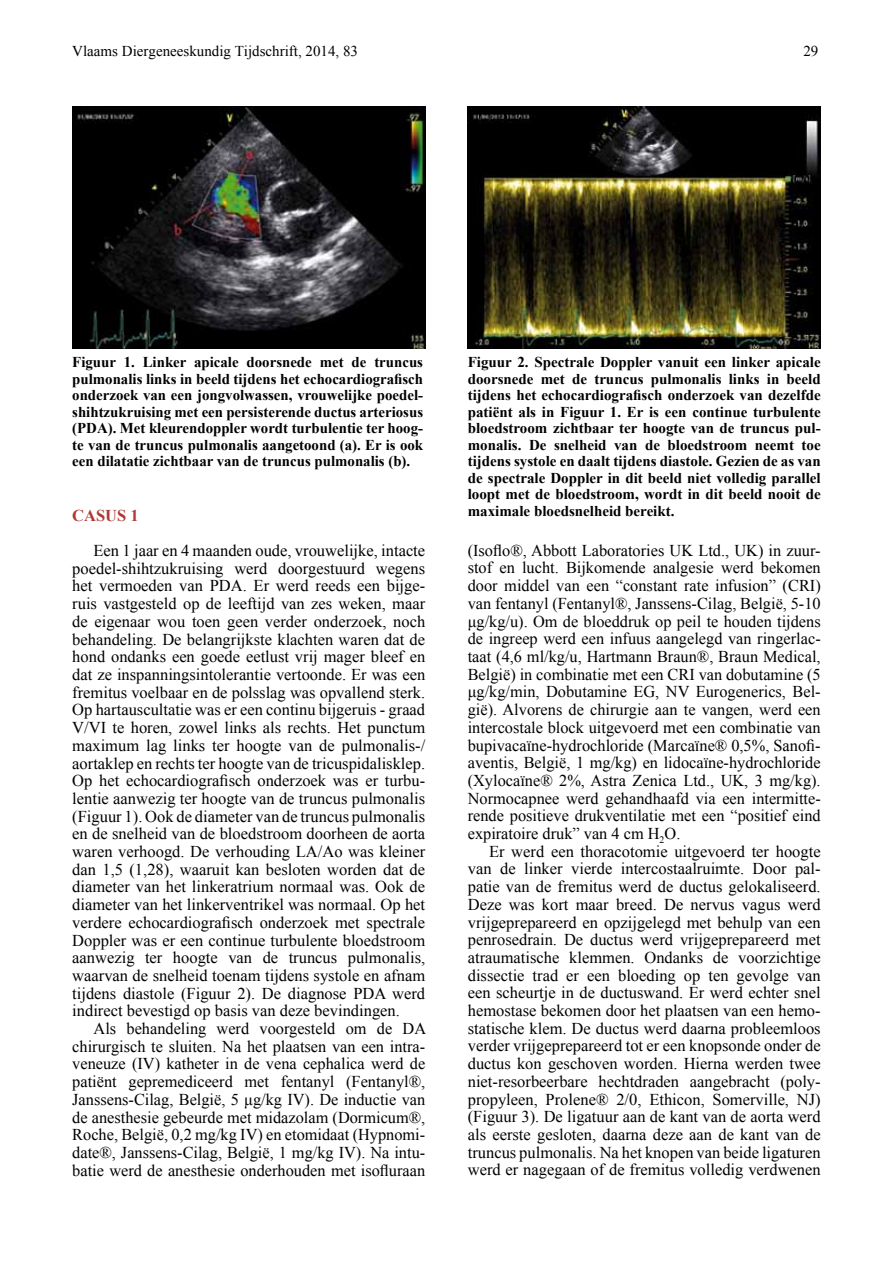
<style>
.page{position:relative;width:893px;height:1263px;background:#fff}
.page>*{position:absolute;margin:0;border:0;box-sizing:border-box;transform-origin:0 0}
.t1{font:16.5px/17.7px "Times New Roman";color:#000;text-align:justify}
.t2{font:700 16.5px "Times New Roman";color:#ad3834}
.t3{font:700 15px/16.5px "Times New Roman";color:#000;text-align:justify}
.t4{font:15px "Times New Roman";color:#000}
</style>
<div class="page">
<img style="left:72px;top:106px;width:353px;height:242px">
<img style="left:468px;top:106px;width:353px;height:242px">
<p class="t4" style="left:72px;top:41px;width:287px">Vlaams Diergeneeskundig Tijdschrift, 2014, 83</p>
<p class="t4" style="left:803px;top:41px;width:16px">29</p>
<p class="t3" style="left:72px;top:353px;width:352px">Figuur 1. Linker apicale doorsnede met de truncus pulmonalis links in beeld tijdens het echocardiografisch onderzoek van een jongvolwassen, vrouwelijke poedel&shy;shihtzukruising met een persisterende ductus arteriosus (PDA). Met kleurendoppler wordt turbulentie ter hoog&shy;te van de truncus pulmonalis aangetoond (a). Er is ook een dilatatie zichtbaar van de truncus pulmonalis (b).</p>
<p class="t3" style="left:468px;top:353px;width:354px">Figuur 2. Spectrale Doppler vanuit een linker apicale doorsnede met de truncus pulmonalis links in beeld tijdens het echocardiografisch onderzoek van dezelfde patiënt als in Figuur 1. Er is een continue turbulente bloedstroom zichtbaar ter hoogte van de truncus pul&shy;monalis. De snelheid van de bloedstroom neemt toe tijdens systole en daalt tijdens diastole. Gezien de as van de spectrale Doppler in dit beeld niet volledig parallel loopt met de bloedstroom, wordt in dit beeld nooit de maximale bloedsnelheid bereikt.</p>
<p class="t2" style="left:72px;top:504px;width:68px">CASUS 1</p>
<p class="t1" style="left:72px;top:541px;width:354px;text-indent:21px">Een 1 jaar en 4 maanden oude, vrouwelijke, intacte poedel-shihtzukruising werd doorgestuurd wegens het vermoeden van PDA. Er werd reeds een bijge&shy;ruis vastgesteld op de leeftijd van zes weken, maar de eigenaar wou toen geen verder onderzoek, noch behandeling. De belangrijkste klachten waren dat de hond ondanks een goede eetlust vrij mager bleef en dat ze inspanningsintolerantie vertoonde. Er was een fremitus voelbaar en de polsslag was opvallend sterk.<br>Op hartauscultatie was er een continu bijgeruis - graad V/VI te horen, zowel links als rechts. Het punctum maximum lag links ter hoogte van de pulmonalis-/ aortaklep en rechts ter hoogte van de tricuspidalisklep.<br>Op het echocardiografisch onderzoek was er turbu&shy;lentie aanwezig ter hoogte van de truncus pulmonalis (Figuur 1). Ook de diameter van de truncus pulmonalis en de snelheid van de bloedstroom doorheen de aorta waren verhoogd. De verhouding LA/Ao was kleiner dan 1,5 (1,28), waaruit kan besloten worden dat de diameter van het linkeratrium normaal was. Ook de diameter van het linkerventrikel was normaal. Op het verdere echocardiografisch onderzoek met spectrale Doppler was er een continue turbulente bloedstroom aanwezig ter hoogte van de truncus pulmonalis, waarvan de snelheid toenam tijdens systole en afnam tijdens diastole (Figuur 2). De diagnose PDA werd indirect bevestigd op basis van deze bevindingen.</p>
<p class="t1" style="left:72px;top:1019px;width:355px;text-indent:21px">Als behandeling werd voorgesteld om de DA chirurgisch te sluiten. Na het plaatsen van een intra&shy;veneuze (IV) katheter in de vena cephalica werd de patiënt gepremediceerd met fentanyl (Fentanyl®, Janssens-Cilag, België, 5 μg/kg IV). De inductie van de anesthesie gebeurde met midazolam (Dormicum®, Roche, België, 0,2 mg/kg IV) en etomidaat (Hypnomi&shy;date®, Janssens-Cilag, België, 1 mg/kg IV). Na intu&shy;batie werd de anesthesie onderhouden met isofluraan</p>
<p class="t1" style="left:468px;top:541px;width:354px">(Isoflo®, Abbott Laboratories UK Ltd., UK) in zuur&shy;stof en lucht. Bijkomende analgesie werd bekomen door middel van een “constant rate infusion” (CRI) van fentanyl (Fentanyl®, Janssens-Cilag, België, 5-10 μg/kg/u). Om de bloeddruk op peil te houden tijdens de ingreep werd een infuus aangelegd van ringerlac&shy;taat (4,6 ml/kg/u, Hartmann Braun®, Braun Medical, België) in combinatie met een CRI van dobutamine (5 μg/kg/min, Dobutamine EG, NV Eurogenerics, Bel&shy;gië). Alvorens de chirurgie aan te vangen, werd een intercostale block uitgevoerd met een combinatie van bupivacaïne-hydrochloride (Marcaïne® 0,5%, Sanofi&shy;aventis, België, 1 mg/kg) en lidocaïne-hydrochloride (Xylocaïne® 2%, Astra Zenica Ltd., UK, 3 mg/kg).<br>Normocapnee werd gehandhaafd via een intermitte&shy;rende positieve drukventilatie met een “positief eind expiratoire druk” van 4 cm H<sub>2</sub>O.</p>
<p class="t1" style="left:468px;top:842px;width:354px;text-indent:21px">Er werd een thoracotomie uitgevoerd ter hoogte van de linker vierde intercostaalruimte. Door pal&shy;patie van de fremitus werd de ductus gelokaliseerd.<br>Deze was kort maar breed. De nervus vagus werd vrijgeprepareerd en opzijgelegd met behulp van een penrosedrain. De ductus werd vrijgeprepareerd met atraumatische klemmen. Ondanks de voorzichtige dissectie trad er een bloeding op ten gevolge van een scheurtje in de ductuswand. Er werd echter snel hemostase bekomen door het plaatsen van een hemo&shy;statische klem. De ductus werd daarna probleemloos verder vrijgeprepareerd tot er een knopsonde onder de ductus kon geschoven worden. Hierna werden twee niet-resorbeerbare hechtdraden aangebracht (poly&shy;propyleen, Prolene® 2/0, Ethicon, Somerville, NJ) (Figuur 3). De ligatuur aan de kant van de aorta werd als eerste gesloten, daarna deze aan de kant van de truncus pulmonalis. Na het knopen van beide ligaturen werd er nagegaan of de fremitus volledig verdwenen</p>
</div>
